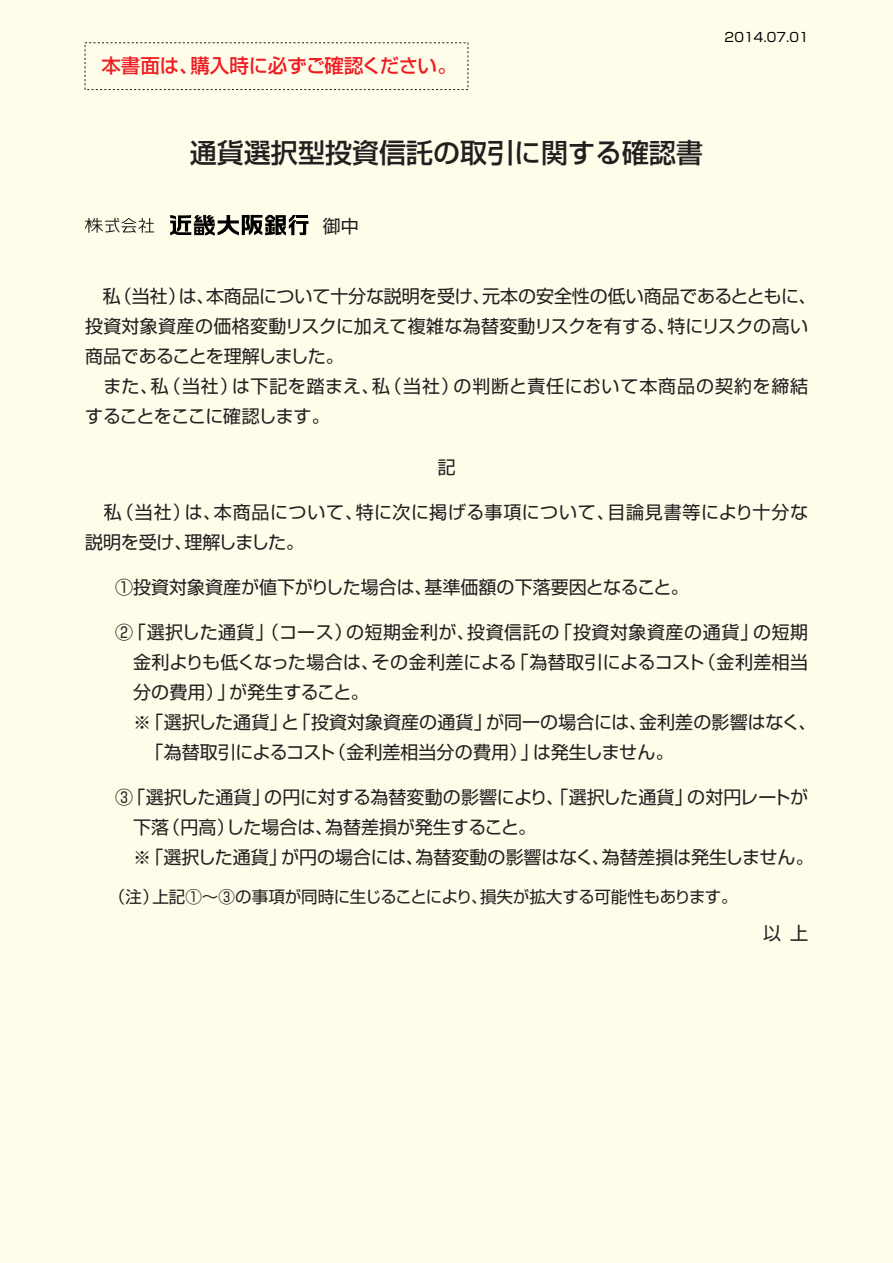
<style>
.page{position:relative;width:893px;height:1263px;background:#fff}
.page>*{position:absolute;margin:0;border:0;box-sizing:border-box;transform-origin:0 0}
.t1{font:500 27px "Shin Go";color:#231f20}
.t2{font:500 19.5px "Shin Go";letter-spacing:-.01em;color:#ee1d23}
.t3{font:18px/30px "Shin Go";color:#231f20}
.t4{font:18px/30px "Shin Go";letter-spacing:.025em;color:#231f20}
.t5{font:16.5px "Shin Go";letter-spacing:-.01em;color:#231f20}
.t6{font:12.75px "Shin Go";color:#000}
</style>
<div class="page">
<div style="left:0;top:0;width:892px;height:1263px;background:#fffdea"></div>
<svg style="left:85px;top:218px;width:69px;height:15px"></svg>
<svg style="left:170px;top:215px;width:138px;height:21px;background:#78776e"></svg>
<p class="t2" style="left:101px;top:59px;width:357px">本書面は、購入時に必ずご確認ください。</p>
<p class="t6" style="left:724px;top:32px;width:86px">2014.07.01</p>
<h1 class="t1" style="left:190px;top:142px;width:514px">通貨選択型投資信託の取引に関する確認書</h1>
<p class="t3" style="left:323px;top:213px;width:38px">御中</p>
<p class="t3" style="left:85px;top:284px;width:732px">　私（当社）は、本商品について十分な説明を受け、元本の安全性の低い商品であるとともに、投資対象資産の価格変動リスクに加えて複雑な為替変動リスクを有する、特にリスクの高い商品であることを理解しました。<br>　また、私（当社）は下記を踏まえ、私（当社）の判断と責任において本商品の契約を締結することをここに確認します。</p>
<p class="t3" style="left:437px;top:454px;width:19px">記</p>
<p class="t4" style="left:85px;top:499px;width:724px">　私（当社）は、本商品について、特に次に掲げる事項について、目論見書等により十分な説明を受け、理解しました。</p>
<p class="t3" style="left:115px;top:574px;width:575px">①投資対象資産が値下がりした場合は、基準価額の下落要因となること。</p>
<p class="t4" style="left:115px;top:619px;width:694px">②「選択した通貨」（コース）の短期金利が、投資信託の「投資対象資産の通貨」の短期</p>
<p class="t3" style="left:133px;top:649px;width:676px">金利よりも低くなった場合は、その金利差による「為替取引によるコスト（金利差相当</p>
<p class="t3" style="left:133px;top:679px;width:237px">分の費用）」が発生すること。</p>
<p class="t3" style="left:133px;top:709px;width:684px">※「選択した通貨」と「投資対象資産の通貨」が同一の場合には、金利差の影響はなく、</p>
<p class="t3" style="left:145px;top:739px;width:530px">「為替取引によるコスト（金利差相当分の費用）」は発生しません。</p>
<p class="t3" style="left:133px;top:784px;width:682px;text-indent:-18px">③「選択した通貨」の円に対する為替変動の影響により、「選択した通貨」の対円レートが下落（円高）した場合は、為替差損が発生すること。<br>※「選択した通貨」が円の場合には、為替変動の影響はなく、為替差損は発生しません。</p>
<p class="t5" style="left:109px;top:891px;width:630px">（注）上記①～③の事項が同時に生じることにより、損失が拡大する可能性もあります。</p>
<p class="t3" style="left:763px;top:921px;width:47px">以上</p>
</div>
